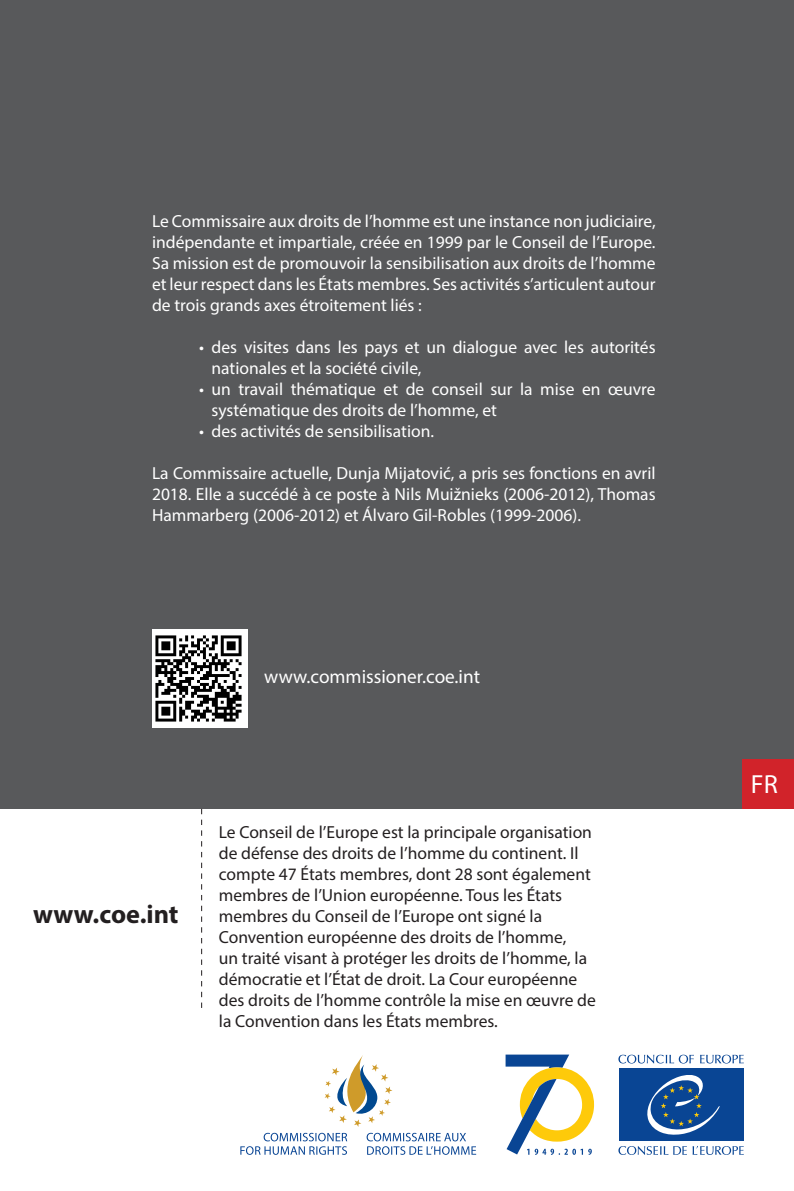
<style>
.page{position:relative;width:794px;height:1191px;background:#fff}
.page>*{position:absolute;margin:0;border:0;box-sizing:border-box;transform-origin:0 0}
.t1{font:700 26.25px "Myriad Pro";color:#231f20}
.t2{font:26.25px "Myriad Pro";color:#fff}
.t3{font:19.25px "Myriad Pro";color:#fff}
.t4{font:17.5px/21px "Myriad Pro";color:#fff;text-align:justify}
.t5{font:17.5px/21px "Myriad Pro";color:#231f20}
</style>
<div class="page">
<div style="left:0;top:0;width:794px;height:809px;background:#58595b"></div>
<div style="left:742px;top:759px;width:52px;height:50px;background:#d1232a"></div>
<img style="left:152px;top:630px;width:95px;height:98px">
<svg style="left:201px;top:809px;width:1px;height:199px"></svg>
<svg style="left:618px;top:1054px;width:125px;height:9px"></svg>
<svg style="left:618px;top:1146px;width:125px;height:9px"></svg>
<div style="left:619px;top:1068px;width:124px;height:73px;background:#094594"></div>
<svg style="left:647px;top:1075px;width:73px;height:60px"></svg>
<svg style="left:505px;top:1054px;width:89px;height:100px"></svg>
<svg style="left:240px;top:1055px;width:236px;height:99px"></svg>
<p class="t4" style="left:152px;top:210px;width:505px">Le Commissaire aux droits de l’homme est une instance non judiciaire, indépendante et impartiale, créée en 1999 par le Conseil de l’Europe.<br>Sa mission est de promouvoir la sensibilisation aux droits de l’homme et leur respect dans les États membres. Ses activités s’articulent autour de trois grands axes étroitement liés :</p>
<p class="t4" style="left:211px;top:336px;width:445px;text-indent:-12px">• des visites dans les pays et un dialogue avec les autorités nationales et la société civile,</p>
<p class="t4" style="left:211px;top:378px;width:445px;text-indent:-12px">• un travail thématique et de conseil sur la mise en œuvre systématique des droits de l’homme, et</p>
<p class="t4" style="left:199px;top:420px;width:236px">• des activités de sensibilisation.</p>
<p class="t4" style="left:152px;top:462px;width:505px">La Commissaire actuelle, Dunja Mijatović, a pris ses fonctions en avril 2018. Elle a succédé à ce poste à Nils Muižnieks (2006-2012), Thomas Hammarberg (2006-2012) et Álvaro Gil-Robles (1999-2006).</p>
<p class="t3" style="left:264px;top:665px;width:217px">www.commissioner.coe.int</p>
<p class="t1" style="left:33px;top:897px;width:147px">www.coe.int</p>
<p class="t5" style="left:219px;top:821px;width:378px">Le Conseil de l’Europe est la principale organisation de défense des droits de l’homme du continent. Il compte 47 États membres, dont 28 sont également membres de l’Union européenne. Tous les États membres du Conseil de l’Europe ont signé la Convention européenne des droits de l’homme,<br>un traité visant à protéger les droits de l’homme, la démocratie et l’État de droit. La Cour européenne des droits de l’homme contrôle la mise en œuvre de la Convention dans les États membres.</p>
<p class="t2" style="left:751px;top:768px;width:28px">FR</p>
</div>
